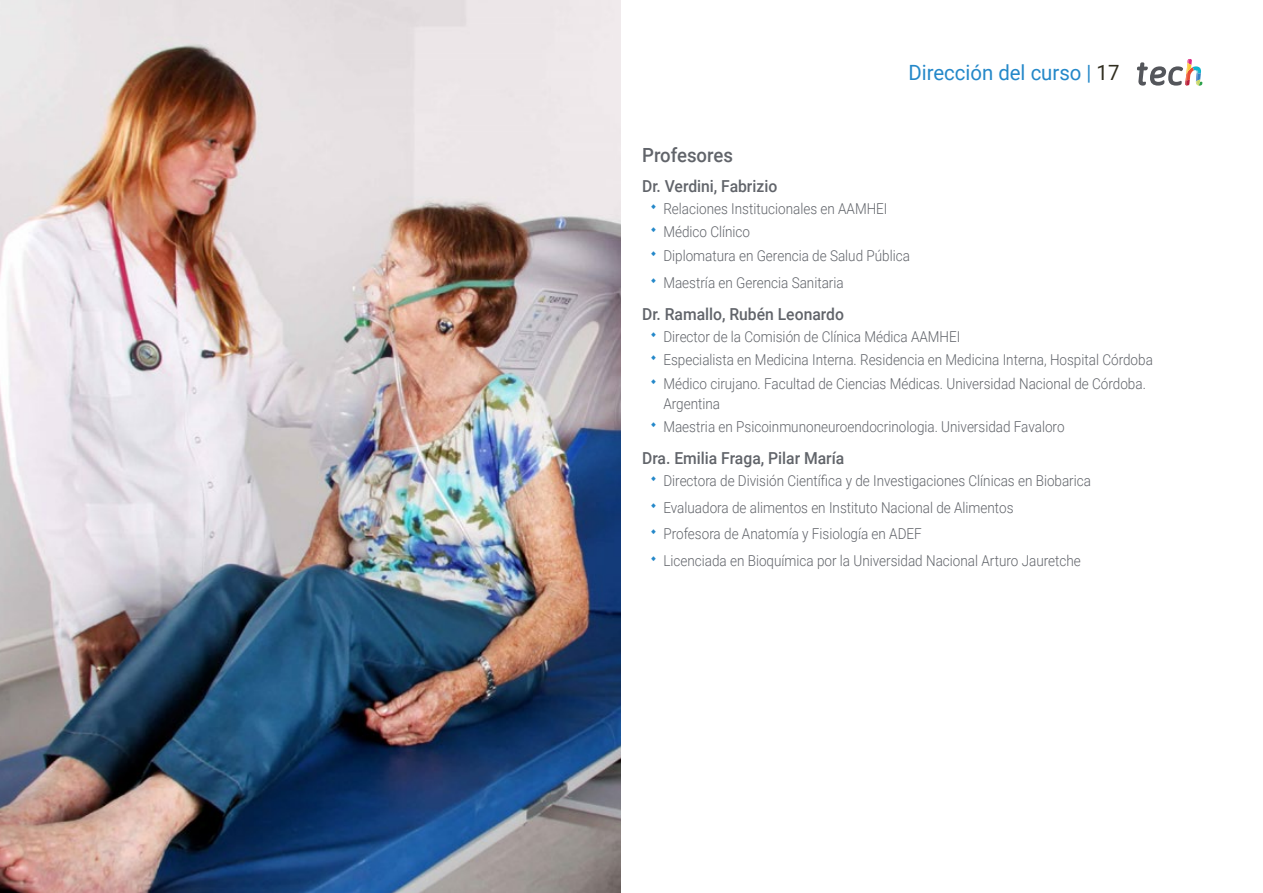
<style>
.page{position:relative;width:1263px;height:893px;background:#fff}
.page>*{position:absolute;margin:0;border:0;box-sizing:border-box;transform-origin:0 0}
.t1{font:21px "Roboto";color:#2488c9}
.t2{font:500 19.5px "Roboto";color:#61646a;scale:.95 1}
.t3{font:500 16.5px "Roboto";color:#61646a;scale:.95 1}
.t4{font:300 15px/23.7px "Roboto";color:#61646a;scale:.9 1}
.s1{color:#312e20}
</style>
<div class="page">
<svg style="left:1137px;top:59px;width:65px;height:27px"></svg>
<img style="left:0;top:0;width:621px;height:893px">
<h1 class="t1" style="left:908px;top:57px;width:213px">Dirección del curso | <span class="s1">17</span></h1>
<h2 class="t2" style="left:642px;top:142px;width:97px">Profesores</h2>
<p class="t3" style="left:642px;top:175px;width:144px">Dr. Verdini, Fabrizio</p>
<p class="t4" style="left:663px;top:196px;width:275px">Relaciones Institucionales en AAMHEI<br>Médico Clínico<br>Diplomatura en Gerencia de Salud Pública</p>
<p class="t4" style="left:663px;top:270px;width:202px">Maestría en Gerencia Sanitaria</p>
<p class="t3" style="left:642px;top:302px;width:214px">Dr. Ramallo, Rubén Leonardo</p>
<p class="t4" style="left:663px;top:324px;width:545px">Director de la Comisión de Clínica Médica AAMHEI<br>Especialista en Medicina Interna. Residencia en Medicina Interna, Hospital Córdoba<br>Médico cirujano. Facultad de Ciencias Médicas. Universidad Nacional de Córdoba.</p>
<p class="t4" style="left:663px;top:391px;width:447px">Argentina<br>Maestria en Psicoinmunoneuroendocrinologia. Universidad Favaloro</p>
<p class="t3" style="left:642px;top:447px;width:214px">Dra. Emilia Fraga, Pilar María</p>
<p class="t4" style="left:663px;top:467px;width:477px;line-height:26.7px">Directora de División Científica y de Investigaciones Clínicas en Biobarica Evaluadora de alimentos en Instituto Nacional de Alimentos<br>Profesora de Anatomía y Fisiología en ADEF<br>Licenciada en Bioquímica por la Universidad Nacional Arturo Jauretche</p>
</div>
